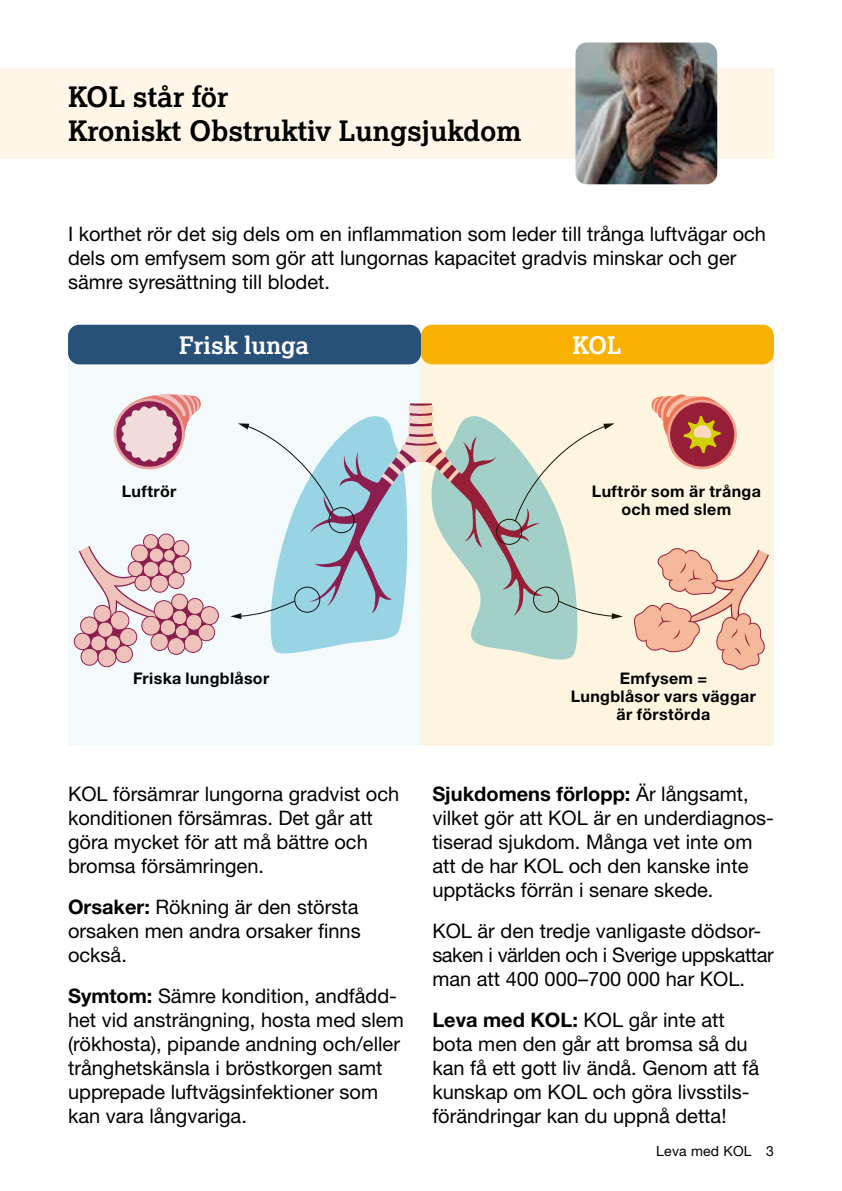
<style>
.page{position:relative;width:842px;height:1191px;background:#fff}
.page>*{position:absolute;margin:0;border:0;box-sizing:border-box;transform-origin:0 0}
.t1{font:700 28px/33.6px "Lexia";color:#000}
.t2{font:700 24px "Lexia";color:#fff}
.t3{font:20px/24px "Helvetica Neue LT Std";color:#000}
.t4{font:700 16px/18px "Helvetica Neue LT Std";letter-spacing:.02em;color:#000;text-align:center}
.t5{font:14px "Helvetica Neue LT Std";letter-spacing:.015em;color:#000}
.s1{font-weight:700}
</style>
<div class="page">
<div style="left:0;top:68px;width:774px;height:91px;background:#fff6e7"></div>
<img style="left:575px;top:43px;width:142px;height:141px">
<svg style="left:421px;top:356px;width:353px;height:390px;background:#eae0ce"></svg>
<svg style="left:68px;top:356px;width:353px;height:390px;fill:#f4fafc"></svg>
<div style="left:421px;top:325px;width:353px;height:39px;background:#f9b000;border-radius:11px"></div>
<div style="left:68px;top:325px;width:353px;height:39px;background:#28517a;border-radius:11px"></div>
<h1 class="t1" style="left:68px;top:80px;width:455px">KOL står för<br>Kroniskt Obstruktiv Lungsjukdom</h1>
<p class="t3" style="left:68px;top:222px;width:699px">I korthet rör det sig dels om en inflammation som leder till trånga luftvägar och dels om emfysem som gör att lungornas kapacitet gradvis minskar och ger sämre syresättning till blodet.</p>
<p class="t2" style="left:179px;top:330px;width:132px">Frisk lunga</p>
<p class="t2" style="left:572px;top:330px;width:51px">KOL</p>
<p class="t4" style="left:122px;top:482px;width:56px">Luftrör</p>
<p class="t4" style="left:592px;top:482px;width:170px">Luftrör som är trånga och med slem</p>
<p class="t4" style="left:133px;top:668px;width:138px">Friska lungblåsor</p>
<p class="t4" style="left:571px;top:668px;width:187px">Emfysem =<br>Lungblåsor vars väggar är förstörda</p>
<p class="t3" style="left:68px;top:782px;width:333px">KOL försämrar lungorna gradvist och konditionen försämras. Det går att göra mycket för att må bättre och bromsa försämringen.</p>
<p class="t3" style="left:68px;top:895px;width:294px;text-align:justify"><span class="s1">Orsaker:</span> Rökning är den största orsaken men andra orsaker finns också.</p>
<p class="t3" style="left:68px;top:984px;width:337px"><span class="s1">Symtom:</span> Sämre kondition, andfådd&shy;het vid ansträngning, hosta med slem (rökhosta), pipande andning och/eller trånghetskänsla i bröstkorgen samt upprepade luftvägsinfektioner som kan vara långvariga.</p>
<p class="t3" style="left:432px;top:782px;width:343px"><span class="s1">Sjukdomens förlopp:</span> Är långsamt, vilket gör att KOL är en underdiagnos&shy;tiserad sjukdom. Många vet inte om att de har KOL och den kanske inte upptäcks förrän i senare skede.</p>
<p class="t3" style="left:432px;top:919px;width:343px">KOL är den tredje vanligaste dödsor&shy;saken i världen och i Sverige uppskattar man att 400 000–700 000 har KOL.</p>
<p class="t3" style="left:432px;top:1008px;width:328px"><span class="s1">Leva med KOL:</span> KOL går inte att bota men den går att bromsa så du kan få ett gott liv ändå. Genom att få kunskap om KOL och göra livsstils&shy;förändringar kan du uppnå detta!</p>
<p class="t5" style="left:656px;top:1143px;width:119px">Leva med KOL 3</p>
</div>
